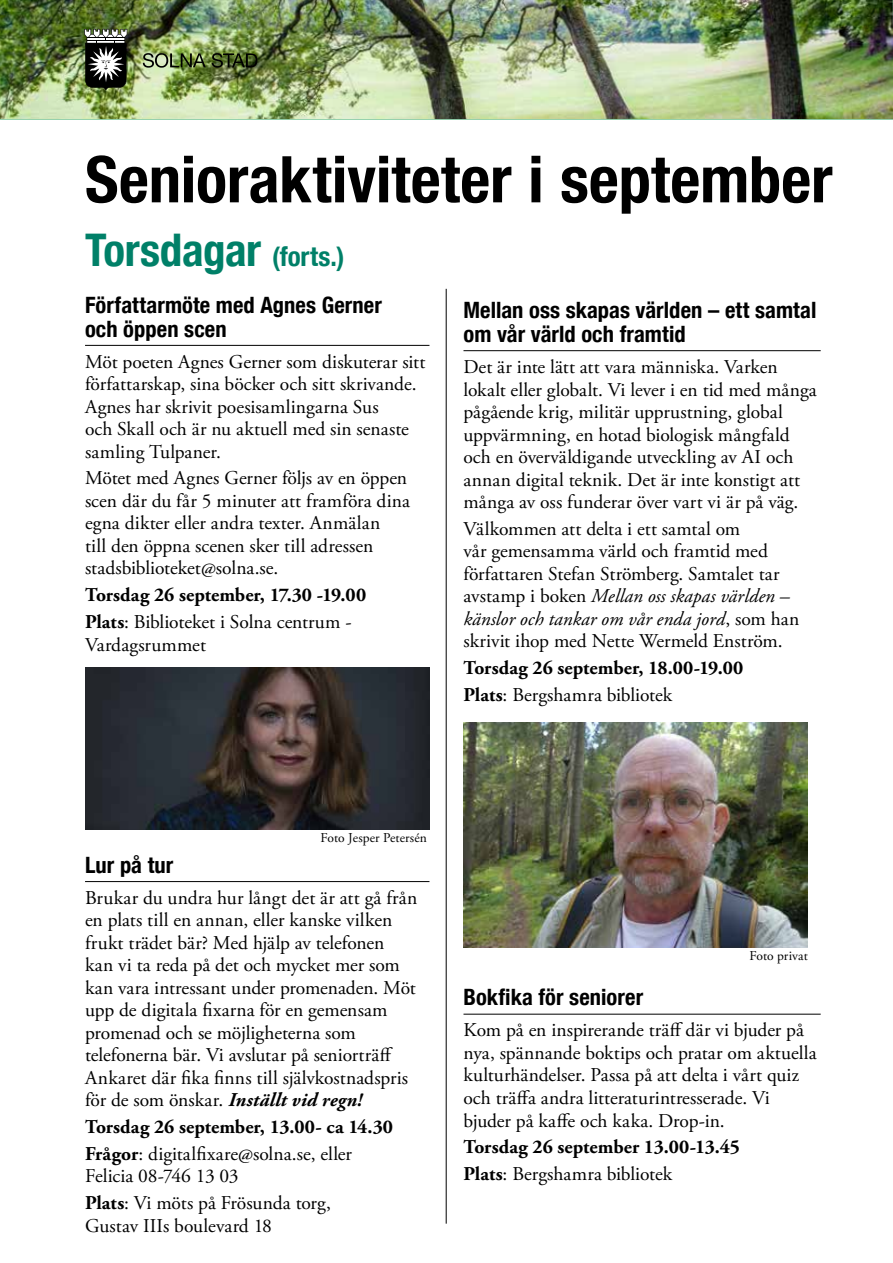
<style>
.page{position:relative;width:893px;height:1263px;background:#fff}
.page>*{position:absolute;margin:0;border:0;box-sizing:border-box;transform-origin:0 0}
.t1{font:700 condensed 64.5px "Helvetica Neue LT Com";color:#000}
.t2{font:700 condensed 45px "Helvetica Neue LT Com";letter-spacing:-.01em;color:#008068}
.t3{font:700 condensed 22.5px/24px "Helvetica Neue LT Com";letter-spacing:.005em;color:#000}
.t4{font:19.5px/22.5px "Adobe Garamond Pro";color:#000}
.t5{font:700 19.5px/26.7px "Adobe Garamond Pro";letter-spacing:.005em;color:#000}
.t6{font:13.5px "Adobe Garamond Pro";letter-spacing:.005em;color:#000}
.s1{font-size:27px}
.s2{font-weight:400}
.s3{font-style:italic}
.s4{font-weight:700;font-style:italic}
.s5{font-weight:700}
</style>
<div class="page">
<img style="left:0;top:0;width:893px;height:119px">
<svg style="left:143px;top:53px;width:63px;height:15px"></svg>
<svg style="left:212px;top:53px;width:45px;height:15px"></svg>
<svg style="left:84px;top:29px;width:43px;height:61px"></svg>
<hr style="left:85px;top:345px;width:344px;height:1px;background:#000">
<hr style="left:85px;top:881px;width:344px;height:1px;background:#000">
<hr style="left:463px;top:350px;width:358px;height:1px;background:#000">
<hr style="left:463px;top:1014px;width:358px;height:1px;background:#000">
<hr style="left:446px;top:289px;width:1px;height:935px;background:#000">
<img style="left:85px;top:668px;width:344px;height:161px">
<img style="left:463px;top:723px;width:345px;height:224px">
<h1 class="t1" style="left:85px;top:141px;width:749px">Senioraktiviteter i september</h1>
<h2 class="t2" style="left:85px;top:223px;width:261px">Torsdagar <span class="s1">(forts.)</span></h2>
<p class="t3" style="left:85px;top:293px;width:298px">Författarmöte med Agnes Gerner och öppen scen</p>
<p class="t4" style="left:85px;top:351px;width:342px">Möt poeten Agnes Gerner som diskuterar sitt författarskap, sina böcker och sitt skrivande.<br>Agnes har skrivit poesisamlingarna Sus<br>och Skall och är nu aktuell med sin senaste samling Tulpaner.</p>
<p class="t4" style="left:85px;top:468px;width:326px">Mötet med Agnes Gerner följs av en öppen scen där du får 5 minuter att framföra dina egna dikter eller andra texter. Anmälan<br>till den öppna scenen sker till adressen stadsbiblioteket@solna.se.</p>
<p class="t5" style="left:85px;top:582px;width:283px">Torsdag 26 september, 17.30 -19.00<br>Plats<span class="s2">: Biblioteket i Solna centrum -</span></p>
<p class="t4" style="left:85px;top:634px;width:122px">Vardagsrummet</p>
<p class="t3" style="left:463px;top:298px;width:354px">Mellan oss skapas världen – ett samtal om vår värld och framtid</p>
<p class="t4" style="left:463px;top:356px;width:355px">Det är inte lätt att vara människa. Varken lokalt eller globalt. Vi lever i en tid med många pågående krig, militär upprustning, global uppvärmning, en hotad biologisk mångfald och en överväldigande utveckling av AI och annan digital teknik. Det är inte konstigt att många av oss funderar över vart vi är på väg.</p>
<p class="t4" style="left:463px;top:518px;width:337px">Välkommen att delta i ett samtal om<br>vår gemensamma värld och framtid med författaren Stefan Strömberg. Samtalet tar avstamp i boken <span class="s3">Mellan oss skapas världen – känslor och tankar om vår enda jord</span>, som han skrivit ihop med Nette Wermeld Enström.</p>
<p class="t5" style="left:463px;top:655px;width:281px">Torsdag 26 september, 18.00-19.00<br>Plats<span class="s2">: Bergshamra bibliotek</span></p>
<p class="t6" style="left:320px;top:829px;width:108px">Foto Jesper Petersén</p>
<p class="t3" style="left:85px;top:853px;width:90px">Lur på tur</p>
<p class="t4" style="left:85px;top:887px;width:334px">Brukar du undra hur långt det är att gå från en plats till en annan, eller kanske vilken frukt trädet bär? Med hjälp av telefonen kan vi ta reda på det och mycket mer som kan vara intressant under promenaden. Möt upp de digitala fixarna för en gemensam promenad och se möjligheterna som telefonerna bär. Vi avslutar på seniorträff Ankaret där fika finns till självkostnadspris för de som önskar. <span class="s4">Inställt vid regn!</span></p>
<p class="t5" style="left:85px;top:1114px;width:309px">Torsdag 26 september, 13.00- ca 14.30<br>Frågor<span class="s2">: digitalfixare@solna.se, eller</span></p>
<p class="t4" style="left:85px;top:1163px;width:247px;line-height:26.7px">Felicia 08-746 13 03<br><span class="s5">Plats</span>: Vi möts på Frösunda torg,</p>
<p class="t4" style="left:85px;top:1215px;width:188px">Gustav IIIs boulevard 18</p>
<p class="t6" style="left:749px;top:948px;width:60px">Foto privat</p>
<p class="t3" style="left:463px;top:985px;width:181px">Bokfika för seniorer</p>
<p class="t4" style="left:463px;top:1020px;width:355px">Kom på en inspirerande träff där vi bjuder på nya, spännande boktips och pratar om aktuella kulturhändelser. Passa på att delta i vårt quiz och träffa andra litteraturintresserade. Vi bjuder på kaffe och kaka. Drop-in.</p>
<p class="t5" style="left:463px;top:1134px;width:278px">Torsdag 26 september 13.00-13.45<br>Plats<span class="s2">: Bergshamra bibliotek</span></p>
</div>
